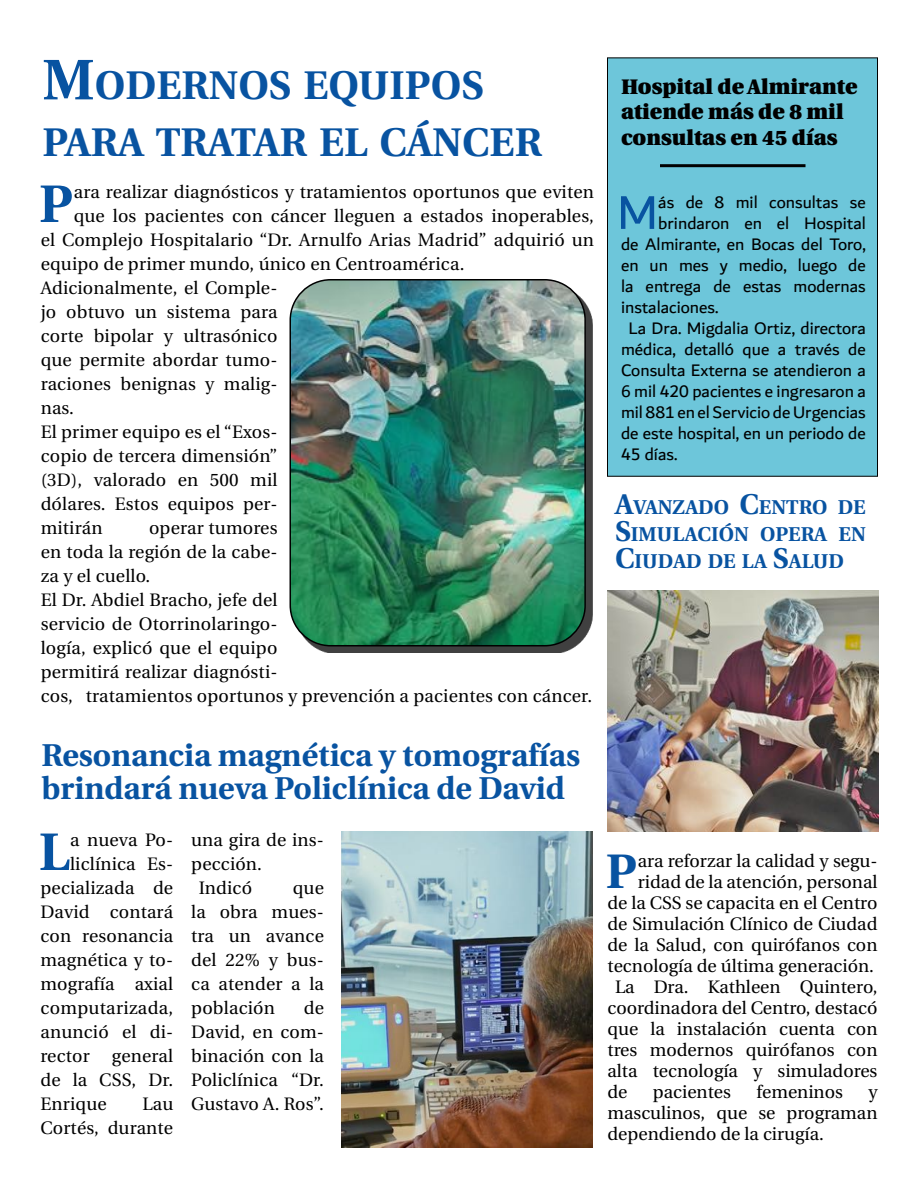
<style>
.page{position:relative;width:918px;height:1188px;background:#fff}
.page>*{position:absolute;margin:0;border:0;box-sizing:border-box;transform-origin:0 0}
.t1{font:700 52.65px "Utopia";color:#0853a1}
.t2{font:50.4px "Dubai";color:#0853a1}
.t3{font:700 48.3px "Utopia";color:#0853a1}
.t4{font:700 39.9px/57px "Utopia";color:#0853a1}
.t5{font:700 31.5px/33px "Utopia";color:#0853a1}
.t6{font:900 21px/25.5px "Utopia";color:#000}
.t7{font:700 19.95px/27px "Utopia";color:#0853a1;text-align:justify}
.t8{font:18px/24px "Utopia";letter-spacing:.01em;color:#000;text-align:justify}
.t9{font:18px "Dubai";color:#000}
.s1{font-size:57px}
.s2{font-size:28.5px}
</style>
<div class="page">
<div style="left:607px;top:58px;width:271px;height:418px;background:#6dc6da;border:1px solid #000"></div>
<hr style="left:660px;top:164px;width:146px;height:3px;background:#000">
<div style="left:296px;top:286px;width:297px;height:367px;background:#000;opacity:.75"></div>
<img style="left:290px;top:280px;width:295px;height:366px">
<div style="left:290px;top:279px;width:296px;height:367px;border:2px solid #000;border-radius:40px"></div>
<img style="left:608px;top:590px;width:270px;height:241px">
<img style="left:342px;top:831px;width:251px;height:316px">
<h3 class="t4" style="left:42px;top:58px;width:501px"><span class="s1">M</span>ODERNOS EQUIPOS<br>PARA TRATAR EL CÁNCER</h3>
<h1 class="t1" style="left:39px;top:174px;width:36px">P</h1>
<p class="t8" style="left:74px;top:180px;width:522px">ara realizar diagnósticos y tratamientos oportunos que eviten</p>
<p class="t8" style="left:74px;top:204px;width:522px">que los pacientes con cáncer lleguen a estados inoperables,</p>
<p class="t8" style="left:41px;top:228px;width:555px">el Complejo Hospitalario “Dr. Arnulfo Arias Madrid” adquirió un</p>
<p class="t8" style="left:41px;top:252px;width:425px">equipo de primer mundo, único en Centroamérica.</p>
<p class="t8" style="left:41px;top:276px;width:238px">Adicionalmente, el Comple-</p>
<p class="t8" style="left:41px;top:300px;width:238px">jo obtuvo un sistema para</p>
<p class="t8" style="left:41px;top:324px;width:238px">corte bipolar y ultrasónico</p>
<p class="t8" style="left:41px;top:348px;width:238px">que permite abordar tumo-</p>
<p class="t8" style="left:41px;top:372px;width:238px">raciones benignas y malig-</p>
<p class="t8" style="left:41px;top:396px;width:35px">nas.</p>
<p class="t8" style="left:41px;top:420px;width:238px">El primer equipo es el “Exos-</p>
<p class="t8" style="left:41px;top:444px;width:238px">copio de tercera dimensión”</p>
<p class="t8" style="left:41px;top:468px;width:238px">(3D), valorado en 500 mil</p>
<p class="t8" style="left:41px;top:492px;width:238px">dólares. Estos equipos per-</p>
<p class="t8" style="left:41px;top:516px;width:63px">mitirán</p>
<p class="t8" style="left:41px;top:516px;width:553px;text-align:left;text-indent:108px">operar tumores<br>en toda la región de la cabe-<br>za y el cuello.<br>El Dr. Abdiel Bracho, jefe del<br>servicio de Otorrinolaringo-<br>logía, explicó que el equipo<br>permitirá realizar diagnósti-<br>cos, tratamientos oportunos y prevención a pacientes con cáncer.</p>
<p class="t6" style="left:621px;top:74px;width:238px">Hospital de Almirante atiende más de 8 mil consultas en 45 días</p>
<h2 class="t2" style="left:617px;top:182px;width:43px">M</h2>
<p class="t9" style="left:658px;top:191px;width:209px">ás de 8 mil consultas se</p>
<p class="t9" style="left:658px;top:212px;width:209px">brindaron en el Hospital</p>
<p class="t9" style="left:621px;top:233px;width:246px">de Almirante, en Bocas del Toro,</p>
<p class="t9" style="left:621px;top:254px;width:246px">en un mes y medio, luego de</p>
<p class="t9" style="left:621px;top:275px;width:246px">la entrega de estas modernas</p>
<p class="t9" style="left:621px;top:296px;width:99px">instalaciones.</p>
<p class="t9" style="left:629px;top:317px;width:239px">La Dra. Migdalia Ortiz, directora</p>
<p class="t9" style="left:621px;top:338px;width:246px">médica, detalló que a través de</p>
<p class="t9" style="left:621px;top:359px;width:246px">Consulta Externa se atendieron a</p>
<p class="t9" style="left:621px;top:380px;width:246px">6 mil 420 pacientes e ingresaron a</p>
<p class="t9" style="left:621px;top:401px;width:246px">mil 881 en el Servicio de Urgencias</p>
<p class="t9" style="left:621px;top:422px;width:246px">de este hospital, en un periodo de</p>
<p class="t9" style="left:621px;top:443px;width:58px">45 días.</p>
<p class="t7" style="left:615px;top:493px;width:252px"><span class="s2">A</span>VANZADO <span class="s2">C</span>ENTRO DE <span class="s2">S</span>IMULACIÓN OPERA EN <span class="s2">C</span>IUDAD DE LA <span class="s2">S</span>ALUD</p>
<h3 class="t5" style="left:41px;top:739px;width:540px">Resonancia magnética y tomografías brindará nueva Policlínica de David</h3>
<h1 class="t1" style="left:39px;top:822px;width:32px">L</h1>
<p class="t8" style="left:70px;top:828px;width:105px">a nueva Po-</p>
<p class="t8" style="left:191px;top:828px;width:134px">una gira de ins-</p>
<p class="t8" style="left:191px;top:852px;width:72px">pección.</p>
<p class="t8" style="left:199px;top:876px;width:55px">Indicó</p>
<p class="t8" style="left:70px;top:852px;width:105px">liclínica Es-</p>
<p class="t8" style="left:40px;top:876px;width:134px">pecializada de</p>
<p class="t8" style="left:40px;top:900px;width:134px">David contará</p>
<p class="t8" style="left:40px;top:924px;width:134px">con resonancia</p>
<p class="t8" style="left:40px;top:948px;width:134px">magnética y to-</p>
<p class="t8" style="left:40px;top:972px;width:134px">mografía axial</p>
<p class="t8" style="left:40px;top:996px;width:134px">computarizada,</p>
<p class="t8" style="left:40px;top:1020px;width:134px">anunció el di-</p>
<p class="t8" style="left:40px;top:1044px;width:134px">rector general</p>
<p class="t8" style="left:40px;top:1068px;width:134px">de la CSS, Dr.</p>
<p class="t8" style="left:40px;top:1092px;width:68px">Enrique</p>
<p class="t8" style="left:191px;top:876px;width:134px;text-indent:102px">que la obra mues&shy;tra un avance del 22% y bus&shy;ca atender a la población</p>
<p class="t8" style="left:191px;top:996px;width:134px;text-indent:113px">de David, en com&shy;binación con la Policlínica “Dr.<br>Gustavo A. Ros”.</p>
<p class="t8" style="left:40px;top:1092px;width:134px;text-align:right">Lau<br>Cortés, durante</p>
<h3 class="t3" style="left:606px;top:844px;width:33px">P</h3>
<p class="t8" style="left:638px;top:849px;width:241px">ara reforzar la calidad y segu-</p>
<p class="t8" style="left:638px;top:870px;width:241px">ridad de la atención, personal</p>
<p class="t8" style="left:607px;top:891px;width:272px">de la CSS se capacita en el Centro</p>
<p class="t8" style="left:607px;top:912px;width:271px">de Simulación Clínico de Ciudad</p>
<p class="t8" style="left:607px;top:933px;width:272px">de la Salud, con quirófanos con</p>
<p class="t8" style="left:607px;top:954px;width:268px">tecnología de última generación.</p>
<p class="t8" style="left:615px;top:975px;width:264px">La Dra. Kathleen Quintero,</p>
<p class="t8" style="left:607px;top:996px;width:271px">coordinadora del Centro, destacó</p>
<p class="t8" style="left:607px;top:1017px;width:272px">que la instalación cuenta con</p>
<p class="t8" style="left:607px;top:1038px;width:271px">tres modernos quirófanos con</p>
<p class="t8" style="left:607px;top:1059px;width:271px">alta tecnología y simuladores</p>
<p class="t8" style="left:607px;top:1080px;width:22px">de</p>
<p class="t8" style="left:653px;top:1080px;width:80px">pacientes</p>
<p class="t8" style="left:756px;top:1080px;width:88px">femeninos</p>
<p class="t8" style="left:607px;top:1082px;width:271px;line-height:21px;text-indent:261px">y masculinos, que se programan dependiendo de la cirugía.</p>
</div>
